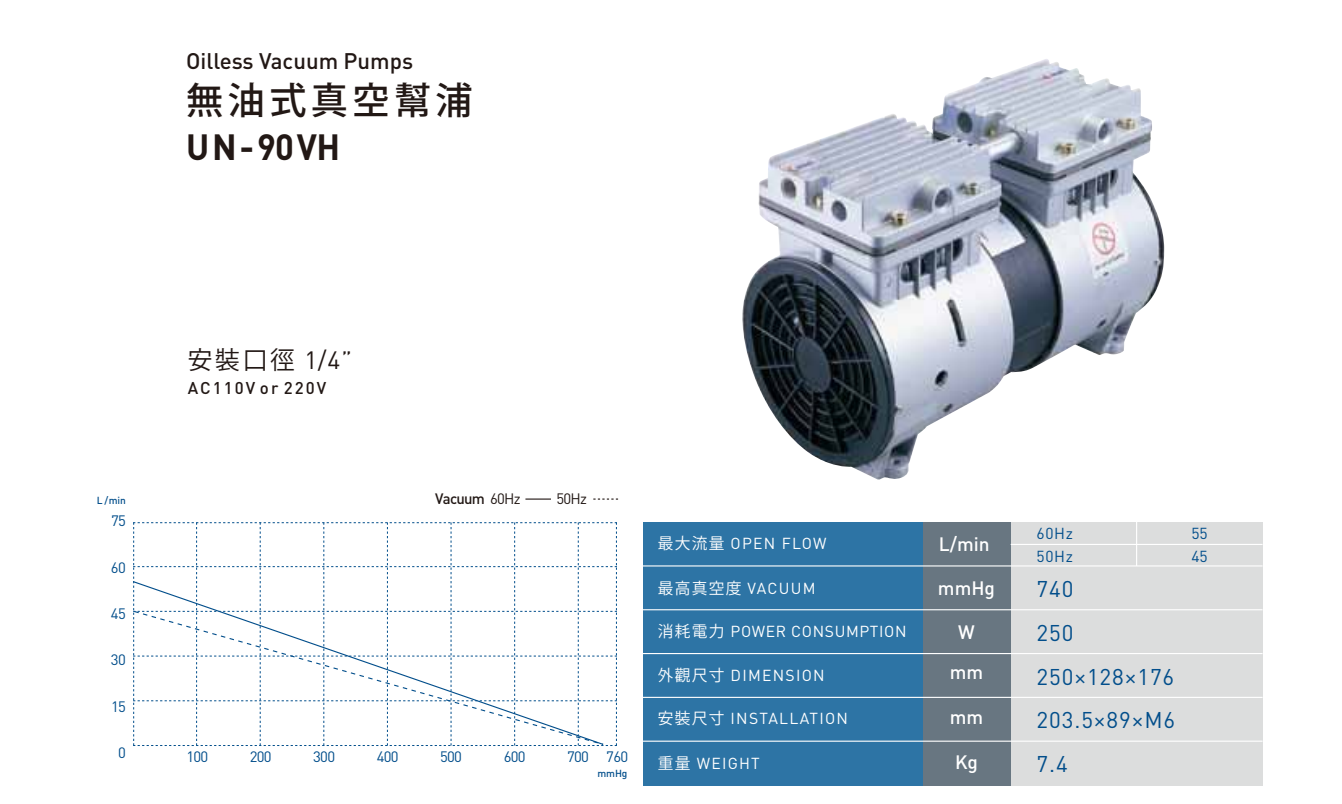
<style>
.page{position:relative;width:1342px;height:804px;background:#fff}
.page>*{position:absolute;margin:0;border:0;box-sizing:border-box;transform-origin:0 0}
.t1{font:500 37.12px "Koz Go Pr 6 N";letter-spacing:.12em;color:#221815}
.t2{font:700 36px "DIN";letter-spacing:.03em;color:#221815;scale:.96 1}
.t3{font:24.75px "Koz Go Pro";color:#221815}
.t4{font:22.5px/42.5px "DIN";color:#024e8b}
.t5{font:500 22.28px "DIN";color:#221815}
.t6{font:500 19.12px/40.1px "DIN";color:#fff;text-align:center}
.t7{font:18px "Koz Go Pro";color:#fff}
.t8{font:500 16.88px "DIN";letter-spacing:.12em;color:#221815}
.t9{font:15.75px "DIN";letter-spacing:.075em;color:#fff}
.t10{font:15.75px "DIN";letter-spacing:.04em;color:#fff}
.t11{font:15.75px/22.5px "DIN";color:#024e8b}
.t12{font:14.85px "DIN";color:#024e8b}
.t13{font:500 14.85px "DIN";letter-spacing:-.05em;color:#221815}
.t14{font:14.85px "DIN";color:#221815}
.t15{font:500 10.12px "DIN";letter-spacing:-.01em;color:#024e8b}
.s1{font-family:"DIN"}
.s2{font-weight:400}
.s3{font-family:"Koz Go Pro"}
</style>
<div class="page">
<div style="left:643px;top:522px;width:280px;height:262px;background:#2d74a5"></div>
<div style="left:923px;top:522px;width:87px;height:262px;background:#687681"></div>
<div style="left:1010px;top:522px;width:252px;height:262px;background:#dcdddd"></div>
<hr style="left:643px;top:565px;width:619px;height:1px;background:#fff">
<hr style="left:643px;top:608px;width:619px;height:2px;background:#fff">
<hr style="left:643px;top:652px;width:619px;height:1px;background:#fff">
<hr style="left:643px;top:696px;width:619px;height:1px;background:#fff">
<hr style="left:643px;top:740px;width:619px;height:1px;background:#fff">
<hr style="left:1010px;top:543px;width:252px;height:1px;background:#fff">
<hr style="left:1136px;top:521px;width:1px;height:44px;background:#fff">
<img style="left:742px;top:59px;width:422px;height:421px">
<svg style="left:133px;top:522px;width:484px;height:223px"></svg>
<svg style="left:133px;top:579px;width:471px;height:30px"></svg>
<svg style="left:133px;top:609px;width:471px;height:136px"></svg>
<svg style="left:593px;top:498px;width:26px;height:1px"></svg>
<svg style="left:525px;top:498px;width:26px;height:1px"></svg>
<p class="t5" style="left:186px;top:47px;width:228px">Oilless Vacuum Pumps</p>
<p class="t1" style="left:186px;top:79px;width:288px">無油式真空幫浦</p>
<p class="t2" style="left:186px;top:123px;width:162px">UN-90VH</p>
<p class="t3" style="left:188px;top:343px;width:166px">安裝口徑 <span class="s1">1/4”</span></p>
<p class="t8" style="left:188px;top:376px;width:140px">AC110V or 220V</p>
<p class="t15" style="left:97px;top:494px;width:30px">L /min</p>
<p class="t12" style="left:111px;top:511px;width:16px">75</p>
<p class="t12" style="left:111px;top:557px;width:16px">60</p>
<p class="t12" style="left:111px;top:603px;width:16px">45</p>
<p class="t12" style="left:111px;top:650px;width:16px">30</p>
<p class="t13" style="left:435px;top:489px;width:87px">Vacuum <span class="s2">60Hz</span></p>
<p class="t14" style="left:556px;top:489px;width:32px">50Hz</p>
<p class="t12" style="left:111px;top:696px;width:16px">15</p>
<p class="t12" style="left:118px;top:742px;width:9px">0</p>
<p class="t12" style="left:186px;top:747px;width:23px">100</p>
<p class="t12" style="left:250px;top:747px;width:23px">200</p>
<p class="t12" style="left:313px;top:747px;width:23px">300</p>
<p class="t12" style="left:377px;top:747px;width:23px">400</p>
<p class="t12" style="left:440px;top:747px;width:23px">500</p>
<p class="t12" style="left:504px;top:747px;width:23px">600</p>
<p class="t12" style="left:567px;top:747px;width:62px">700 760</p>
<p class="t15" style="left:597px;top:765px;width:32px">mmHg</p>
<p class="t9" style="left:658px;top:533px;width:170px"><span class="s3">最大流量</span> OPEN FLOW</p>
<p class="t9" style="left:658px;top:577px;width:159px"><span class="s3">最高真空度</span> VACUUM</p>
<p class="t10" style="left:658px;top:620px;width:250px"><span class="s3">消耗電力</span> POWER CONSUMPTION</p>
<p class="t9" style="left:658px;top:665px;width:168px"><span class="s3">外觀尺寸</span> DIMENSION</p>
<p class="t9" style="left:658px;top:708px;width:192px"><span class="s3">安裝尺寸</span> INSTALLATION</p>
<p class="t7" style="left:786px;top:718px;width:40px">重量</p>
<p class="t9" style="left:658px;top:753px;width:104px"><span class="s3">重量</span> WEIGHT</p>
<p class="t6" style="left:939px;top:523px;width:52px">L/min</p>
<p class="t6" style="left:938px;top:567px;width:59px">mmHg</p>
<p class="t6" style="left:950px;top:611px;width:35px">W mm</p>
<p class="t6" style="left:950px;top:696px;width:35px">mm</p>
<p class="t6" style="left:955px;top:740px;width:25px">Kg</p>
<p class="t11" style="left:1036px;top:521px;width:38px">60Hz<br>50Hz</p>
<p class="t4" style="left:1036px;top:567px;width:38px">740</p>
<p class="t4" style="left:1036px;top:611px;width:38px">250</p>
<p class="t4" style="left:1036px;top:654px;width:140px">250×128×176<br>203.5×89×M6</p>
<p class="t4" style="left:1036px;top:742px;width:33px">7.4</p>
<p class="t11" style="left:1191px;top:521px;width:18px">55</p>
<p class="t11" style="left:1191px;top:544px;width:18px">45</p>
</div>
